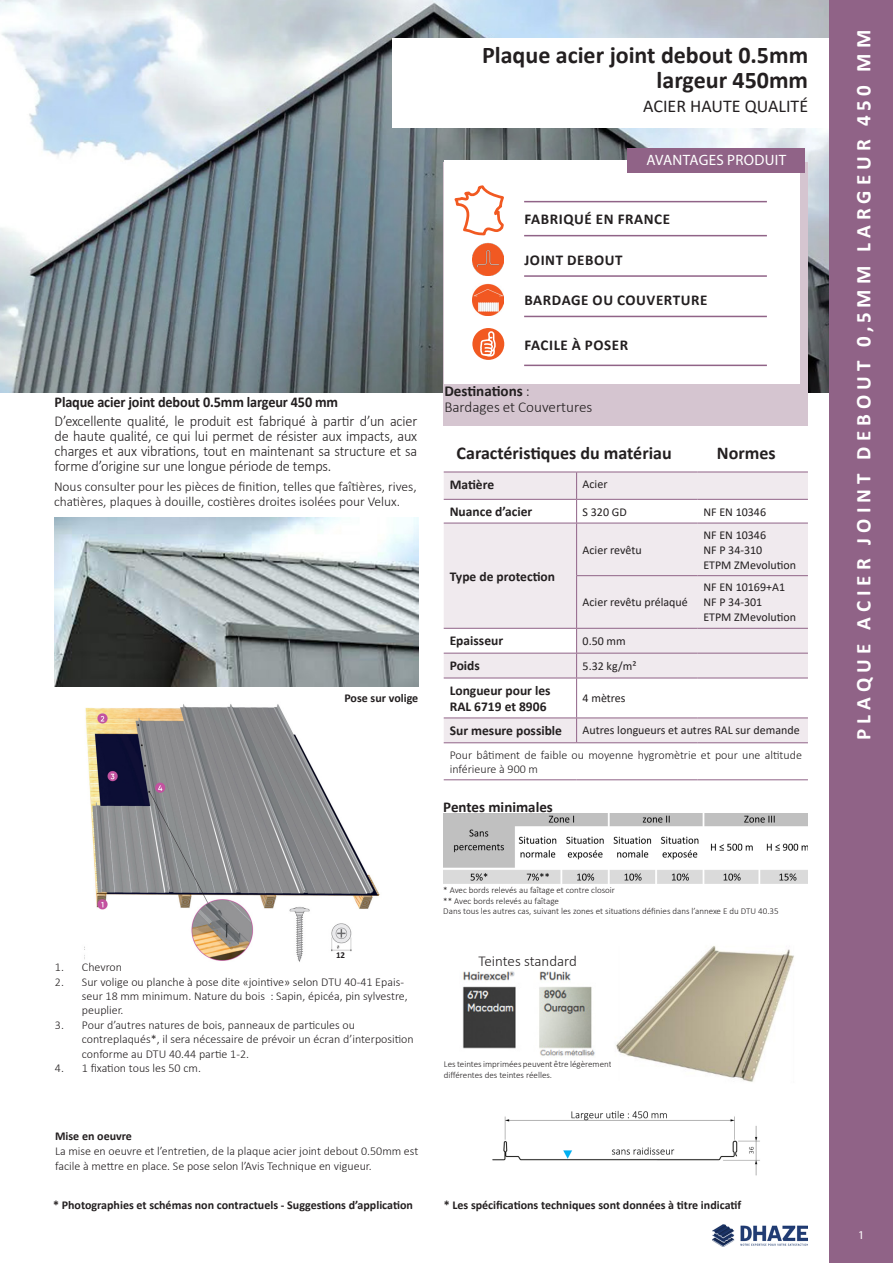
<style>
.page{position:relative;width:893px;height:1263px;background:#fff}
.page>*{position:absolute;margin:0;border:0;box-sizing:border-box;transform-origin:0 0}
.t1{font:700 24px "Calibri";color:#231f20}
.t2{font:700 21px "Calibri";letter-spacing:.24em;color:#fff}
.t3{font:700 18px "Calibri";color:#231f20}
.t4{font:18px "Calibri";color:#231f20}
.t5{font:300 15.15px "Calibri";color:#231f20}
.t6{font:700 15.15px "Calibri";color:#231f20}
.t7{font:300 15px/15px "Calibri";letter-spacing:-.01em;color:#231f20;text-align:justify;scale:.95 1}
.t8{font:700 15px "Calibri";letter-spacing:.04em;color:#231f20}
.t9{font:700 15px "Calibri";letter-spacing:-.01em;color:#231f20;scale:.95 1}
.t10{font:15px "Myriad Pro";letter-spacing:.02em;color:#fff}
.t11{font:300 15px "Calibri";letter-spacing:-.01em;color:#231f20}
.t12{font:700 15px "Calibri";letter-spacing:.015em;color:#231f20}
.t13{font:300 13.5px/15px "Calibri";color:#231f20}
.t14{font:700 13.5px/16.2px "Calibri";color:#231f20}
.t15{font:300 12px/14.4px "Calibri";color:#231f20}
.t16{font:12px "Calibri";color:#231f20}
.t17{font:700 12px "Calibri";color:#231f20}
.t18{font:12px "Myriad Pro";color:#fff}
.t19{font:300 9px/10.8px "Calibri";color:#231f20}
.t20{font:700 9px "Calibri";color:#231f20}
.s1{font-weight:300}
</style>
<div class="page">
<img style="left:0;top:0;width:829px;height:392px">
<div style="left:392px;top:38px;width:464px;height:90px;background:#fff"></div>
<div style="left:444px;top:162px;width:364px;height:263px;background:#d5c5d0"></div>
<div style="left:444px;top:160px;width:355px;height:223px;background:#fff"></div>
<div style="left:628px;top:148px;width:177px;height:24px;background:#906387"></div>
<hr style="left:524px;top:201px;width:243px;height:1px;background:#906387">
<hr style="left:524px;top:235px;width:243px;height:1px;background:#906387">
<hr style="left:524px;top:275px;width:243px;height:2px;background:#906387">
<hr style="left:524px;top:316px;width:243px;height:1px;background:#906387">
<hr style="left:524px;top:365px;width:243px;height:1px;background:#906387">
<img style="left:473px;top:243px;width:31px;height:32px">
<img style="left:473px;top:283px;width:31px;height:32px">
<div style="left:472px;top:328px;width:32px;height:32px;background:#f15921;border-radius:50%"></div>
<svg style="left:479px;top:330px;width:18px;height:29px"></svg>
<div style="left:444px;top:473px;width:364px;height:269px;background:#f0eaee"></div>
<svg style="left:444px;top:500px;width:364px;height:217px;fill:#f0eaee"></svg>
<hr style="left:444px;top:499px;width:133px;height:1px;background:#906387">
<hr style="left:444px;top:523px;width:133px;height:1px;background:#906387">
<hr style="left:444px;top:628px;width:133px;height:1px;background:#906387">
<hr style="left:444px;top:653px;width:133px;height:1px;background:#906387">
<hr style="left:444px;top:678px;width:133px;height:1px;background:#906387">
<hr style="left:444px;top:717px;width:133px;height:1px;background:#906387">
<hr style="left:444px;top:742px;width:133px;height:1px;background:#906387">
<hr style="left:444px;top:779px;width:133px;height:1px;background:#906387">
<hr style="left:577px;top:779px;width:120px;height:1px;background:#906387">
<hr style="left:697px;top:779px;width:111px;height:1px;background:#906387">
<svg style="left:576px;top:473px;width:1px;height:50px"></svg>
<hr style="left:576px;top:523px;width:1px;height:52px;background:#906387">
<hr style="left:576px;top:576px;width:1px;height:52px;background:#906387">
<hr style="left:576px;top:678px;width:1px;height:39px;background:#906387">
<svg style="left:576px;top:718px;width:1px;height:24px"></svg>
<hr style="left:444px;top:472px;width:133px;height:1px;background:#906387">
<hr style="left:577px;top:472px;width:120px;height:1px;background:#906387">
<hr style="left:697px;top:472px;width:111px;height:1px;background:#906387">
<hr style="left:577px;top:499px;width:120px;height:1px;background:#906387">
<hr style="left:697px;top:499px;width:111px;height:1px;background:#906387">
<hr style="left:577px;top:523px;width:120px;height:1px;background:#906387">
<hr style="left:697px;top:523px;width:111px;height:1px;background:#906387">
<hr style="left:576px;top:575px;width:121px;height:1px;background:#906387">
<hr style="left:697px;top:575px;width:111px;height:1px;background:#906387">
<hr style="left:577px;top:628px;width:120px;height:1px;background:#906387">
<hr style="left:697px;top:628px;width:111px;height:1px;background:#906387">
<hr style="left:577px;top:717px;width:120px;height:1px;background:#906387">
<hr style="left:697px;top:717px;width:111px;height:1px;background:#906387">
<hr style="left:577px;top:742px;width:120px;height:1px;background:#906387">
<hr style="left:697px;top:742px;width:111px;height:1px;background:#906387">
<hr style="left:577px;top:653px;width:120px;height:1px;background:#906387">
<svg style="left:576px;top:629px;width:1px;height:49px"></svg>
<hr style="left:697px;top:653px;width:111px;height:1px;background:#906387">
<hr style="left:577px;top:678px;width:120px;height:1px;background:#906387">
<hr style="left:697px;top:678px;width:111px;height:1px;background:#906387">
<img style="left:462px;top:973px;width:133px;height:84px">
<img style="left:712px;top:1224px;width:96px;height:22px">
<img style="left:492px;top:1110px;width:268px;height:66px">
<svg style="left:454px;top:187px;width:50px;height:49px"></svg>
<img style="left:444px;top:813px;width:364px;height:70px">
<img style="left:54px;top:518px;width:364px;height:169px">
<img style="left:615px;top:946px;width:179px;height:136px">
<img style="left:84px;top:704px;width:296px;height:257px">
<img style="left:289px;top:906px;width:64px;height:56px">
<div style="left:829px;top:0;width:64px;height:1263px;background:#906387"></div>
<p class="t1" style="left:482px;top:38px;width:328px">Plaque acier joint debout 0.5mm</p>
<p class="t1" style="left:657px;top:63px;width:153px">largeur 450mm</p>
<p class="t4" style="left:643px;top:94px;width:166px">ACIER HAUTE QUALITÉ</p>
<p class="t9" style="left:55px;top:391px;width:300px">Plaque acier joint debout 0.5mm largeur 450 mm</p>
<p class="t7" style="left:55px;top:413px;width:383px">D’excellente qualité, le produit est fabriqué à partir d’un acier de haute qualité, ce qui lui permet de résister aux impacts, aux charges et aux vibrations, tout en maintenant sa structure et sa forme d’origine sur une longue période de temps.</p>
<p class="t13" style="left:54px;top:479px;width:364px">Nous consulter pour les pièces de finition, telles que faîtières, rives, chatières, plaques à douille, costières droites isolées pour Velux.</p>
<p class="t17" style="left:344px;top:690px;width:75px">Pose sur volige</p>
<p class="t10" style="left:647px;top:151px;width:141px">AVANTAGES PRODUIT</p>
<p class="t8" style="left:524px;top:209px;width:147px">FABRIQUÉ EN FRANCE</p>
<p class="t8" style="left:524px;top:249px;width:100px">JOINT DEBOUT</p>
<p class="t8" style="left:524px;top:289px;width:185px">BARDAGE OU COUVERTURE</p>
<p class="t8" style="left:524px;top:334px;width:105px">FACILE À POSER</p>
<p class="t6" style="left:444px;top:380px;width:87px">Destinations <span class="s1">:</span></p>
<p class="t5" style="left:444px;top:398px;width:150px">Bardages et Couvertures</p>
<p class="t3" style="left:457px;top:440px;width:217px">Caractéristiques du matériau</p>
<p class="t3" style="left:717px;top:440px;width:60px">Normes</p>
<p class="t14" style="left:450px;top:476px;width:46px">Matière</p>
<p class="t16" style="left:583px;top:475px;width:26px">Acier</p>
<p class="t14" style="left:450px;top:503px;width:84px">Nuance d’acier</p>
<p class="t16" style="left:583px;top:503px;width:46px">S 320 GD</p>
<p class="t16" style="left:703px;top:503px;width:64px">NF EN 10346</p>
<p class="t14" style="left:450px;top:568px;width:107px">Type de protection</p>
<p class="t16" style="left:583px;top:541px;width:61px">Acier revêtu</p>
<p class="t16" style="left:583px;top:594px;width:107px">Acier revêtu prélaqué</p>
<p class="t16" style="left:703px;top:526px;width:64px">NF EN 10346</p>
<p class="t16" style="left:703px;top:541px;width:60px">NF P 34-310</p>
<p class="t16" style="left:703px;top:556px;width:94px">ETPM ZMevolution</p>
<p class="t16" style="left:703px;top:579px;width:83px">NF EN 10169+A1</p>
<p class="t16" style="left:703px;top:594px;width:60px">NF P 34-301</p>
<p class="t16" style="left:703px;top:609px;width:94px">ETPM ZMevolution</p>
<p class="t14" style="left:450px;top:632px;width:55px">Epaisseur</p>
<p class="t16" style="left:583px;top:633px;width:45px">0.50 mm</p>
<p class="t14" style="left:450px;top:657px;width:32px">Poids</p>
<p class="t16" style="left:583px;top:658px;width:55px">5.32 kg/m²</p>
<p class="t14" style="left:450px;top:682px;width:102px">Longueur pour les<br>RAL 6719 et 8906</p>
<p class="t16" style="left:583px;top:690px;width:44px">4 mètres</p>
<p class="t14" style="left:450px;top:723px;width:114px">Sur mesure possible</p>
<p class="t16" style="left:583px;top:721px;width:219px">Autres longueurs et autres RAL sur demande</p>
<p class="t15" style="left:450px;top:747px;width:354px">Pour bâtiment de faible ou moyenne hygromètrie et pour une altitude inférieure à 900 m</p>
<p class="t12" style="left:443px;top:796px;width:111px">Pentes minimales</p>
<p class="t20" style="left:336px;top:949px;width:11px">12</p>
<p class="t15" style="left:55px;top:960px;width:69px">1. Chevron</p>
<p class="t15" style="left:82px;top:974px;width:327px;text-indent:-27px">2. Sur volige ou planche à pose dite «jointive» selon DTU 40-41 Epais&shy;seur 18 mm minimum. Nature du bois : Sapin, épicéa, pin sylvestre, peuplier.</p>
<p class="t15" style="left:82px;top:1017px;width:333px;text-indent:-27px">3. Pour d’autres natures de bois, panneaux de particules ou contreplaqués*, il sera nécessaire de prévoir un écran d’interposition conforme au DTU 40.44 partie 1-2.</p>
<p class="t15" style="left:55px;top:1061px;width:148px">4. 1 fixation tous les 50 cm.</p>
<p class="t17" style="left:55px;top:1128px;width:78px">Mise en oeuvre</p>
<p class="t15" style="left:55px;top:1143px;width:365px;line-height:15px">La mise en oeuvre et l’entretien, de la plaque acier joint debout 0.50mm est facile à mettre en place. Se pose selon l’Avis Technique en vigueur.</p>
<p class="t19" style="left:443px;top:884px;width:173px">* Avec bords relevés au faîtage et contre closoir</p>
<p class="t19" style="left:443px;top:895px;width:117px">** Avec bords relevés au faîtage</p>
<p class="t19" style="left:443px;top:906px;width:337px">Dans tous les autres cas, suivant les zones et situations définies dans l’annexe E du DTU 40.35</p>
<p class="t11" style="left:479px;top:951px;width:100px">Teintes standard</p>
<p class="t19" style="left:444px;top:1059px;width:169px">Les teintes imprimées peuvent être légèrement différentes des teintes réelles.</p>
<p class="t17" style="left:53px;top:1197px;width:361px">* Photographies et schémas non contractuels - Suggestions d’application</p>
<p class="t17" style="left:444px;top:1197px;width:299px">* Les spécifications techniques sont données à titre indicatif</p>
<p class="t2" style="left:848px;top:740px;width:711px;rotate:-90deg">PLAQUE ACIER JOINT DEBOUT 0,5MM LARGEUR 450 MM</p>
<p class="t18" style="left:858px;top:1227px;width:8px">1</p>
</div>
